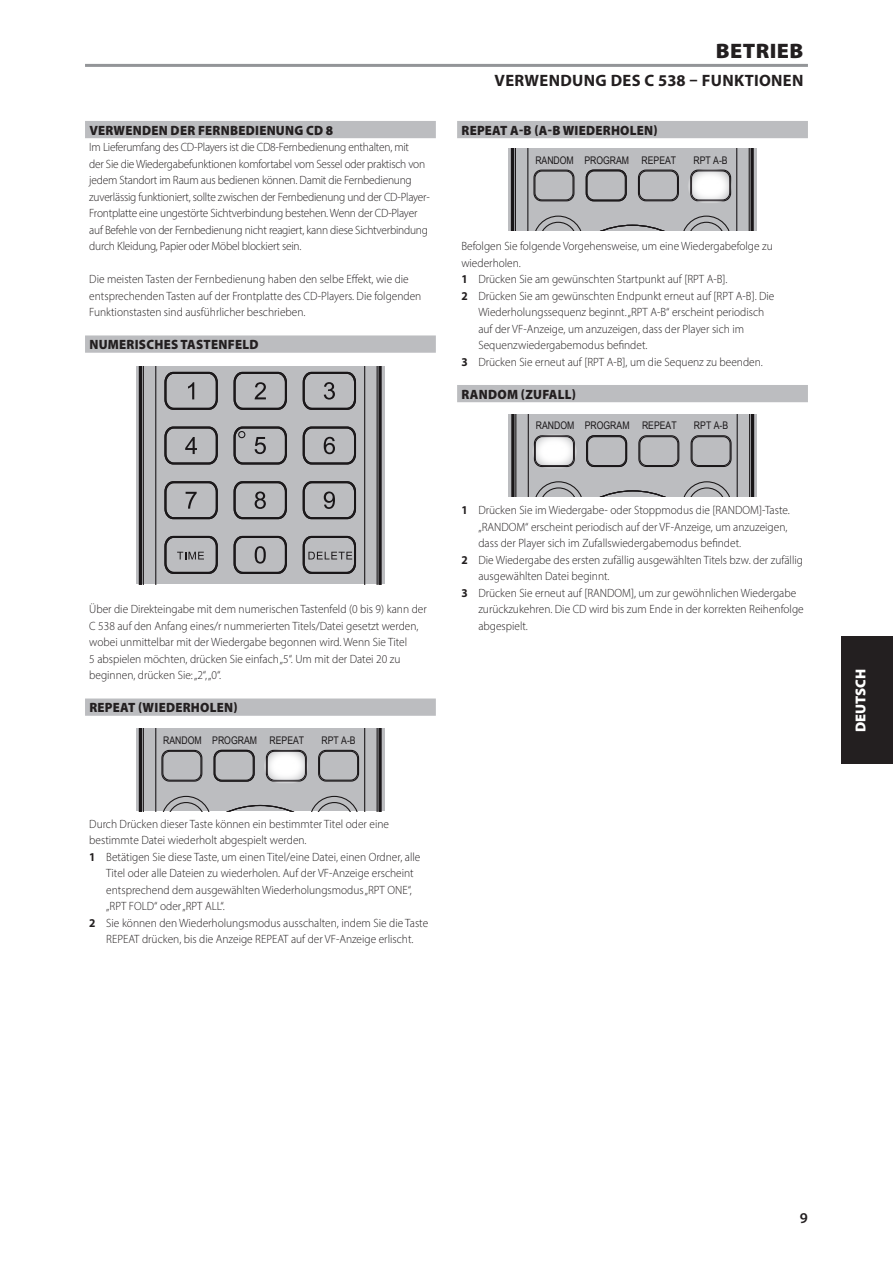
<style>
.page{position:relative;width:893px;height:1263px;background:#fff}
.page>*{position:absolute;margin:0;border:0;box-sizing:border-box;transform-origin:0 0}
.Body_copy_-_header{font:900 21px "Myriad Pro";letter-spacing:.02em;color:#231f20;scale:1.05 1}
.Body_copy_-_header-2{font:700 16.5px "Myriad Pro";letter-spacing:.02em;color:#231f20}
.Misc_-_page_number{font:600 15px "Myriad Pro";color:#231f20}
.t1{font:900 14.4px "Myriad Pro";color:#fff}
.Body_copy_-_sub-sect{font:900 13.5px "Myriad Pro";letter-spacing:.02em;color:#231f20;scale:.95 1}
.Body_copy_-_indent_1{font:300 12px/16.5px "Myriad Pro";color:#231f20;scale:.95 1}
.Body_copy_-_normal{font:300 12px/16.5px "Myriad Pro";color:#231f20;scale:.95 1}
.Body_copy_-_normal-2{font:300 12px/16.5px "Myriad Pro";letter-spacing:-.02em;color:#231f20;scale:.95 1}
.t2{font:10.5px "Arial";color:#231f20;scale:.83 1}
.s1{font-weight:700}
</style>
<div class="page">
<div style="left:842px;top:637px;width:51px;height:127px;background:#231f20"></div>
<div style="left:85px;top:121px;width:351px;height:17px;background:#bcbdc0"></div>
<div style="left:85px;top:335px;width:351px;height:18px;background:#bcbdc0"></div>
<div style="left:85px;top:698px;width:351px;height:18px;background:#bcbdc0"></div>
<div style="left:457px;top:121px;width:351px;height:17px;background:#bcbdc0"></div>
<div style="left:457px;top:385px;width:351px;height:17px;background:#bcbdc0"></div>
<hr style="left:85px;top:64px;width:723px;height:3px;background:#939598">
<svg style="left:136px;top:366px;width:248px;height:218px"></svg>
<svg style="left:139px;top:366px;width:243px;height:218px;background:#373537"></svg>
<svg style="left:143px;top:366px;width:235px;height:218px;background:#adaeb0"></svg>
<div style="left:155px;top:366px;width:210px;height:218px;background:#bcbdc0"></div>
<svg style="left:164px;top:371px;width:54px;height:39px;background:#9b9b9e"></svg>
<svg style="left:164px;top:426px;width:54px;height:39px;background:#97979a"></svg>
<svg style="left:164px;top:481px;width:54px;height:39px;background:#999a9c"></svg>
<svg style="left:233px;top:426px;width:55px;height:39px;background:#969699"></svg>
<svg style="left:233px;top:481px;width:55px;height:39px;background:#98989a"></svg>
<svg style="left:233px;top:371px;width:55px;height:39px;background:#99999c"></svg>
<svg style="left:302px;top:426px;width:55px;height:39px;background:#97979a"></svg>
<svg style="left:302px;top:481px;width:55px;height:39px;background:#98989b"></svg>
<svg style="left:302px;top:371px;width:55px;height:39px;background:#9a9a9d"></svg>
<svg style="left:233px;top:535px;width:55px;height:39px;background:#99999c"></svg>
<svg style="left:302px;top:535px;width:55px;height:39px;background:#98989a"></svg>
<svg style="left:164px;top:535px;width:54px;height:39px;background:#99999b"></svg>
<svg style="left:136px;top:729px;width:248px;height:82px"></svg>
<svg style="left:139px;top:729px;width:243px;height:82px;background:#aaabae"></svg>
<svg style="left:264px;top:749px;width:44px;height:34px"></svg>
<div style="left:508px;top:149px;width:248px;height:82px;background:linear-gradient(to bottom,#b2b3b6,#b2b2b5)"></div>
<svg style="left:511px;top:149px;width:243px;height:82px;background:#aaabae"></svg>
<svg style="left:688px;top:169px;width:44px;height:34px"></svg>
<svg style="left:508px;top:414px;width:249px;height:82px"></svg>
<svg style="left:511px;top:414px;width:243px;height:82px;background:#abacaf"></svg>
<svg style="left:532px;top:434px;width:45px;height:35px"></svg>
<p class="Body_copy_-_sub-sect" style="left:89px;top:121px;width:258px">VERWENDEN DER FERNBEDIENUNG CD 8</p>
<p class="Body_copy_-_normal-2" style="left:89px;top:139px;width:360px">Im Lieferumfang des CD-Players ist die CD8-Fernbedienung enthalten, mit<br>der Sie die Wiedergabefunktionen komfortabel vom Sessel oder praktisch von jedem Standort im Raum aus bedienen können. Damit die Fernbedienung zuverlässig funktioniert, sollte zwischen der Fernbedienung und der CD-Player-Frontplatte eine ungestörte Sichtverbindung bestehen. Wenn der CD-Player auf Befehle von der Fernbedienung nicht reagiert, kann diese Sichtverbindung durch Kleidung, Papier oder Möbel blockiert sein.</p>
<p class="Body_copy_-_normal" style="left:89px;top:271px;width:351px">Die meisten Tasten der Fernbedienung haben den selbe Effekt, wie die entsprechenden Tasten auf der Frontplatte des CD-Players. Die folgenden<br>Funktionstasten sind ausführlicher beschrieben.</p>
<p class="Body_copy_-_sub-sect" style="left:89px;top:335px;width:179px">NUMERISCHES TASTENFELD</p>
<p class="Body_copy_-_normal" style="left:89px;top:601px;width:357px">Über die Direkteingabe mit dem numerischen Tastenfeld (0 bis 9) kann der C 538 auf den Anfang eines/r nummerierten Titels/Datei gesetzt werden, wobei unmittelbar mit der Wiedergabe begonnen wird. Wenn Sie Titel<br>5 abspielen möchten, drücken Sie einfach „5“. Um mit der Datei 20 zu beginnen, drücken Sie: „2“, „0“.</p>
<p class="Body_copy_-_sub-sect" style="left:89px;top:698px;width:158px">REPEAT (WIEDERHOLEN)</p>
<p class="t2" style="left:163px;top:733px;width:171px">RANDOM PROGRAM REPEAT</p>
<p class="t2" style="left:321px;top:733px;width:43px">RPT A-B</p>
<p class="Body_copy_-_normal" style="left:89px;top:815px;width:317px">Durch Drücken dieser Taste können ein bestimmter Titel oder eine bestimmte Datei wiederholt abgespielt werden.</p>
<p class="Body_copy_-_indent_1" style="left:106px;top:848px;width:332px;text-indent:-17px"><span class="s1">1</span> Betätigen Sie diese Taste, um einen Titel/eine Datei, einen Ordner, alle Titel oder alle Dateien zu wiederholen. Auf der VF-Anzeige erscheint entsprechend dem ausgewählten Wiederholungsmodus „RPT ONE“, „RPT FOLD“ oder „RPT ALL“.</p>
<p class="Body_copy_-_indent_1" style="left:89px;top:914px;width:358px;text-align:center"><span class="s1">2</span> Sie können den Wiederholungsmodus ausschalten, indem Sie die Taste<br>REPEAT drücken, bis die Anzeige REPEAT auf der VF-Anzeige erlischt.</p>
<p class="Body_copy_-_header" style="left:716px;top:37px;width:85px">BETRIEB</p>
<p class="Body_copy_-_header-2" style="left:495px;top:70px;width:310px">VERWENDUNG DES C 538 – FUNKTIONEN</p>
<p class="Body_copy_-_sub-sect" style="left:461px;top:121px;width:208px">REPEAT A-B (A-B WIEDERHOLEN)</p>
<p class="t2" style="left:535px;top:153px;width:171px">RANDOM PROGRAM REPEAT</p>
<p class="t2" style="left:694px;top:153px;width:43px">RPT A-B</p>
<p class="Body_copy_-_normal" style="left:461px;top:238px;width:329px">Befolgen Sie folgende Vorgehensweise, um eine Wiedergabefolge zu wiederholen.</p>
<p class="Body_copy_-_indent_1" style="left:461px;top:271px;width:282px"><span class="s1">1</span> Drücken Sie am gewünschten Startpunkt auf [RPT A-B].</p>
<p class="Body_copy_-_indent_1" style="left:478px;top:287px;width:313px;text-indent:-17px"><span class="s1">2</span> Drücken Sie am gewünschten Endpunkt erneut auf [RPT A-B]. Die Wiederholungssequenz beginnt. „RPT A-B“ erscheint periodisch auf der VF-Anzeige, um anzuzeigen, dass der Player sich im Sequenzwiedergabemodus befindet.</p>
<p class="Body_copy_-_indent_1" style="left:461px;top:353px;width:319px"><span class="s1">3</span> Drücken Sie erneut auf [RPT A-B], um die Sequenz zu beenden.</p>
<p class="Body_copy_-_sub-sect" style="left:461px;top:385px;width:122px">RANDOM (ZUFALL)</p>
<p class="t2" style="left:536px;top:419px;width:171px">RANDOM PROGRAM REPEAT</p>
<p class="t2" style="left:694px;top:419px;width:43px">RPT A-B</p>
<p class="Body_copy_-_indent_1" style="left:478px;top:502px;width:329px;text-indent:-17px"><span class="s1">1</span> Drücken Sie im Wiedergabe- oder Stoppmodus die [RANDOM]-Taste. „RANDOM“ erscheint periodisch auf der VF-Anzeige, um anzuzeigen, dass der Player sich im Zufallswiedergabemodus befindet.</p>
<p class="Body_copy_-_indent_1" style="left:478px;top:551px;width:343px;text-indent:-17px"><span class="s1">2</span> Die Wiedergabe des ersten zufällig ausgewählten Titels bzw. der zufällig ausgewählten Datei beginnt.</p>
<p class="Body_copy_-_indent_1" style="left:478px;top:584px;width:344px;text-indent:-17px"><span class="s1">3</span> Drücken Sie erneut auf [RANDOM], um zur gewöhnlichen Wiedergabe zurückzukehren. Die CD wird bis zum Ende in der korrekten Reihenfolge abgespielt.</p>
<p class="t1" style="left:851px;top:732px;width:65px;rotate:-90deg">DEUTSCH</p>
<p class="Misc_-_page_number" style="left:800px;top:1208px;width:10px">9</p>
</div>
